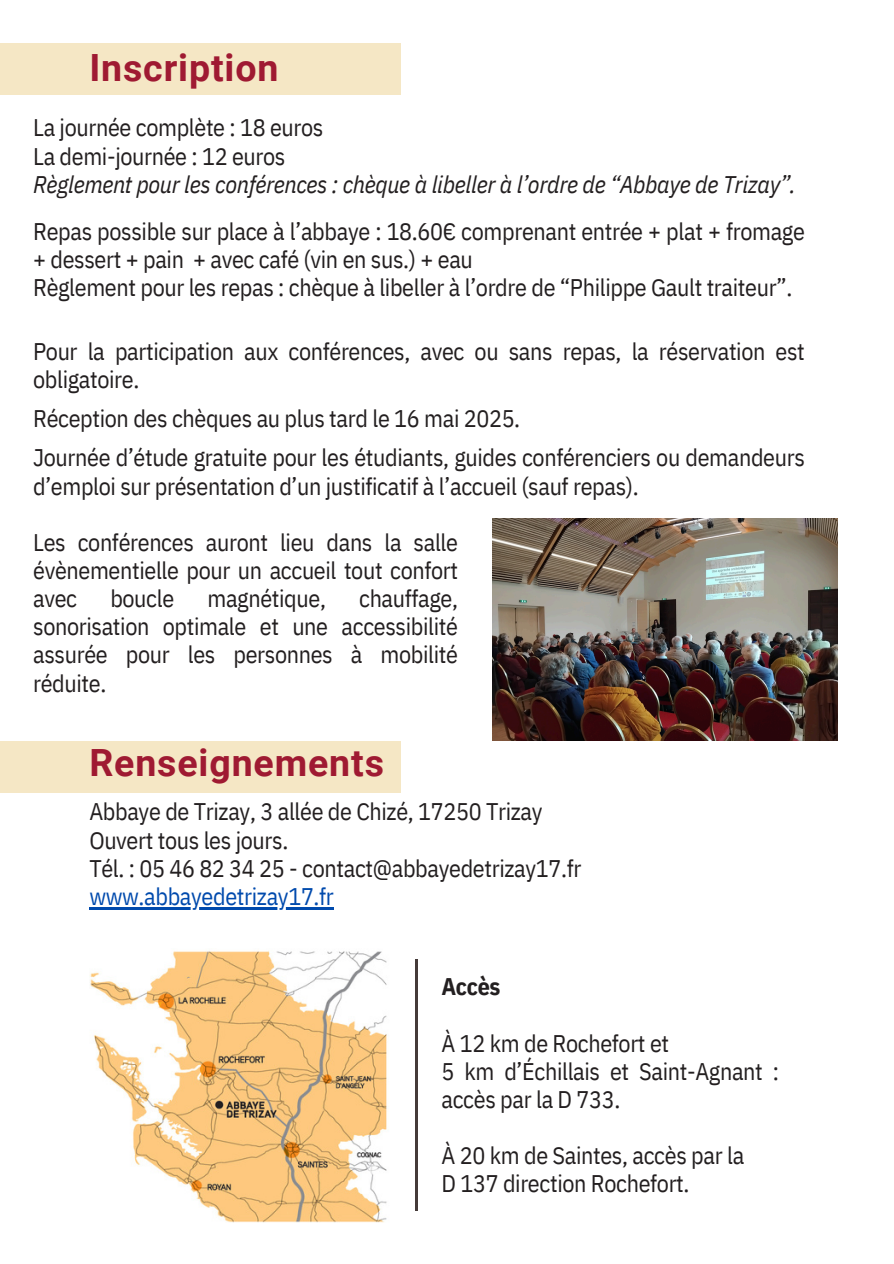
<style>
.page{position:relative;width:894px;height:1264px;background:#fff}
.page>*{position:absolute;margin:0;border:0;box-sizing:border-box;transform-origin:0 0}
.t1{font:700 37.5px "Roboto";letter-spacing:.025em;color:#9f1a32}
.t2{font:24px/28.2px "IBM Plex Sans Cond";letter-spacing:-.015em;color:#231f20}
.t3{font:italic 24px "IBM Plex Sans Cond";letter-spacing:-.015em;color:#231f20}
.t4{font:24px "IBM Plex Sans Cond";letter-spacing:-.015em;color:#004aad}
.t5{font:700 24px "IBM Plex Sans Cond";letter-spacing:-.015em;color:#231f20}
</style>
<div class="page">
<div style="left:0;top:740px;width:401px;height:52px;background:#f5e7c5"></div>
<img style="left:89px;top:950px;width:298px;height:272px">
<hr style="left:414px;top:959px;width:3px;height:252px;background:#453b39">
<img style="left:492px;top:518px;width:345px;height:222px">
<div style="left:0;top:43px;width:401px;height:52px;background:#f5e7c5"></div>
<hr style="left:89px;top:907px;width:244px;height:2px;background:#004aad">
<p class="t1" style="left:89px;top:46px;width:190px">Inscription</p>
<p class="t2" style="left:33px;top:113px;width:292px">La journée complète : 18 euros</p>
<p class="t2" style="left:33px;top:141px;width:254px">La demi-journée : 12 euros</p>
<p class="t3" style="left:33px;top:168px;width:763px">Règlement pour les conférences : chèque à libeller à l’ordre de “Abbaye de Trizay”.</p>
<p class="t2" style="left:33px;top:217px;width:773px">Repas possible sur place à l’abbaye : 18.60€ comprenant entrée + plat + fromage + dessert + pain + avec café (vin en sus.) + eau</p>
<p class="t2" style="left:33px;top:273px;width:760px">Règlement pour les repas : chèque à libeller à l’ordre de “Philippe Gault traiteur”.</p>
<p class="t2" style="left:33px;top:337px;width:773px">Pour la participation aux conférences, avec ou sans repas, la réservation est obligatoire.</p>
<h2 class="t2" style="left:33px;top:404px;width:488px">Réception des chèques au plus tard le 16 mai 2025.</h2>
<p class="t2" style="left:33px;top:443px;width:773px">Journée d’étude gratuite pour les étudiants, guides conférenciers ou demandeurs d’emploi sur présentation d’un justificatif à l’accueil (sauf repas).</p>
<p class="t2" style="left:33px;top:527px;width:426px;text-align:justify">Les conférences auront lieu dans la salle évènementielle pour un accueil tout confort avec</p>
<p class="t2" style="left:110px;top:584px;width:65px">boucle</p>
<p class="t2" style="left:207px;top:584px;width:120px">magnétique,</p>
<p class="t2" style="left:33px;top:584px;width:426px;text-align:justify;text-indent:326px">chauffage, sonorisation optimale et une accessibilité assurée pour les personnes à mobilité réduite.</p>
<p class="t1" style="left:89px;top:741px;width:296px">Renseignements</p>
<p class="t2" style="left:89px;top:797px;width:454px">Abbaye de Trizay, 3 allée de Chizé, 17250 Trizay</p>
<p class="t2" style="left:89px;top:825px;width:200px">Ouvert tous les jours.</p>
<p class="t2" style="left:89px;top:853px;width:493px">Tél. : 05 46 82 34 25 - contact@abbayedetrizay17.fr</p>
<p class="t4" style="left:89px;top:880px;width:246px">www.abbayedetrizay17.fr</p>
<p class="t5" style="left:441px;top:970px;width:60px">Accès</p>
<p class="t2" style="left:441px;top:1028px;width:229px">À 12 km de Rochefort et</p>
<p class="t2" style="left:441px;top:1056px;width:339px">5 km d’Échillais et Saint-Agnant : accès par la D 733.</p>
<p class="t2" style="left:441px;top:1141px;width:304px">À 20 km de Saintes, accès par la</p>
<h1 class="t2" style="left:441px;top:1169px;width:249px">D 137 direction Rochefort.</h1>
</div>
